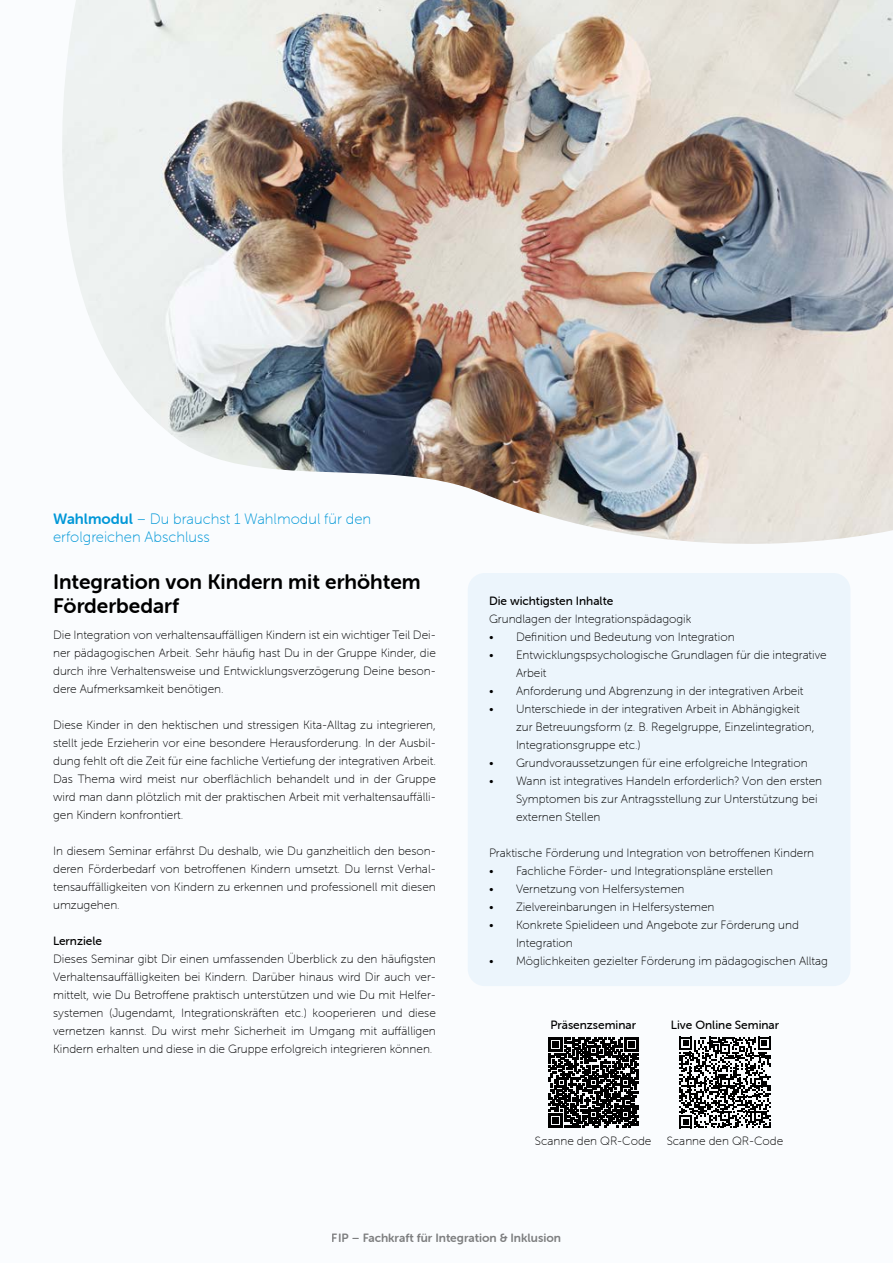
<style>
.page{position:relative;width:893px;height:1263px;background:#fafcfe}
.page>*{position:absolute;margin:0;border:0;box-sizing:border-box;transform-origin:0 0}
.t1{font:21px/24px "Museo Sans Rounded 700";color:#000}
.t2{font:15px/18px "Museo Sans Rounded 100";color:#0097d7}
.t3{font:12px/18px "Museo Sans Rounded 100";color:#000;text-align:justify}
.t4{font:12px "Museo Sans Rounded 500";color:#000}
.t5{font:12px "Museo Sans Rounded 700";color:#000}
.s1{font-family:"Museo Sans Rounded 700"}
.s2{font-family:"Museo Sans Rounded 500"}
</style>
<div class="page">
<img style="left:62px;top:0;width:831px;height:544px">
<div style="left:468px;top:573px;width:382px;height:413px;background:#ecf5fc;border-radius:17px"></div>
<svg style="left:679px;top:1037px;width:92px;height:91px"></svg>
<svg style="left:548px;top:1037px;width:90px;height:91px"></svg>
<p class="t2" style="left:53px;top:510px;width:319px"><span class="s1">Wahlmodul</span> – Du brauchst 1 Wahlmodul für den erfolgreichen Abschluss</p>
<h1 class="t1" style="left:53px;top:570px;width:369px">Integration von Kindern mit erhöhtem<br>Förderbedarf</h1>
<p class="t3" style="left:53px;top:626px;width:384px">Die Integration von verhaltensauffälligen Kindern ist ein wichtiger Teil Dei&shy;ner pädagogischen Arbeit. Sehr häufig hast Du in der Gruppe Kinder, die durch ihre Verhaltensweise und Entwicklungsverzögerung Deine beson&shy;dere Aufmerksamkeit benötigen.</p>
<p class="t3" style="left:53px;top:716px;width:384px">Diese Kinder in den hektischen und stressigen Kita-Alltag zu integrieren, stellt jede Erzieherin vor eine besondere Herausforderung. In der Ausbil&shy;dung fehlt oft die Zeit für eine fachliche Vertiefung der integrativen Arbeit.<br>Das Thema wird meist nur oberflächlich behandelt und in der Gruppe wird man dann plötzlich mit der praktischen Arbeit mit verhaltensauffälli&shy;gen Kindern konfrontiert.</p>
<p class="t3" style="left:53px;top:842px;width:384px">In diesem Seminar erfährst Du deshalb, wie Du ganzheitlich den beson&shy;deren Förderbedarf von betroffenen Kindern umsetzt. Du lernst Verhal&shy;tensauffälligkeiten von Kindern zu erkennen und professionell mit diesen umzugehen.</p>
<p class="t4" style="left:53px;top:934px;width:50px">Lernziele</p>
<p class="t3" style="left:53px;top:950px;width:384px">Dieses Seminar gibt Dir einen umfassenden Überblick zu den häufigsten Verhaltensauffälligkeiten bei Kindern. Darüber hinaus wird Dir auch ver&shy;mittelt, wie Du Betroffene praktisch unterstützen und wie Du mit Helfer&shy;systemen (Jugendamt, Integrationskräften etc.) kooperieren und diese vernetzen kannst. Du wirst mehr Sicherheit im Umgang mit auffälligen Kindern erhalten und diese in die Gruppe erfolgreich integrieren können.</p>
<p class="t4" style="left:489px;top:594px;width:126px">Die wichtigsten Inhalte</p>
<p class="t3" style="left:489px;top:610px;width:204px">Grundlagen der Integrationspädagogik</p>
<p class="t3" style="left:489px;top:628px;width:247px">• Definition und Bedeutung von Integration</p>
<p class="t3" style="left:516px;top:646px;width:312px;text-indent:-27px">• Entwicklungspsychologische Grundlagen für die integrative<br>Arbeit</p>
<p class="t3" style="left:489px;top:682px;width:316px">• Anforderung und Abgrenzung in der integrativen Arbeit</p>
<p class="t3" style="left:516px;top:700px;width:300px;text-align:left;text-indent:-27px">• Unterschiede in der integrativen Arbeit in Abhängigkeit zur Betreuungsform (z. B. Regelgruppe, Einzelintegration,<br>Integrationsgruppe etc.)</p>
<p class="t3" style="left:489px;top:754px;width:320px">• Grundvoraussetzungen für eine erfolgreiche Integration</p>
<p class="t3" style="left:516px;top:772px;width:308px;text-align:left;text-indent:-27px">• Wann ist integratives Handeln erforderlich? Von den ersten<br>Symptomen bis zur Antragsstellung zur Unterstützung bei externen Stellen</p>
<p class="t3" style="left:489px;top:844px;width:327px">Praktische Förderung und Integration von betroffenen Kindern</p>
<p class="t3" style="left:489px;top:862px;width:285px">• Fachliche Förder- und Integrationspläne erstellen</p>
<p class="t3" style="left:489px;top:880px;width:197px">• Vernetzung von Helfersystemen</p>
<p class="t3" style="left:489px;top:898px;width:227px">• Zielvereinbarungen in Helfersystemen</p>
<p class="t3" style="left:516px;top:916px;width:284px;text-indent:-27px">• Konkrete Spielideen und Angebote zur Förderung und<br>Integration</p>
<p class="t3" style="left:489px;top:952px;width:340px">• Möglichkeiten gezielter Förderung im pädagogischen Alltag</p>
<p class="t4" style="left:550px;top:1018px;width:87px">Präsenzseminar</p>
<p class="t4" style="left:671px;top:1018px;width:110px">Live Online Seminar</p>
<p class="t3" style="left:535px;top:1132px;width:118px">Scanne den QR-Code</p>
<p class="t3" style="left:667px;top:1132px;width:118px">Scanne den QR-Code</p>
<p class="t5" style="left:332px;top:1231px;width:231px">FIP <span class="s2">–</span> Fachkraft für Integration &amp; Inklusion</p>
</div>
